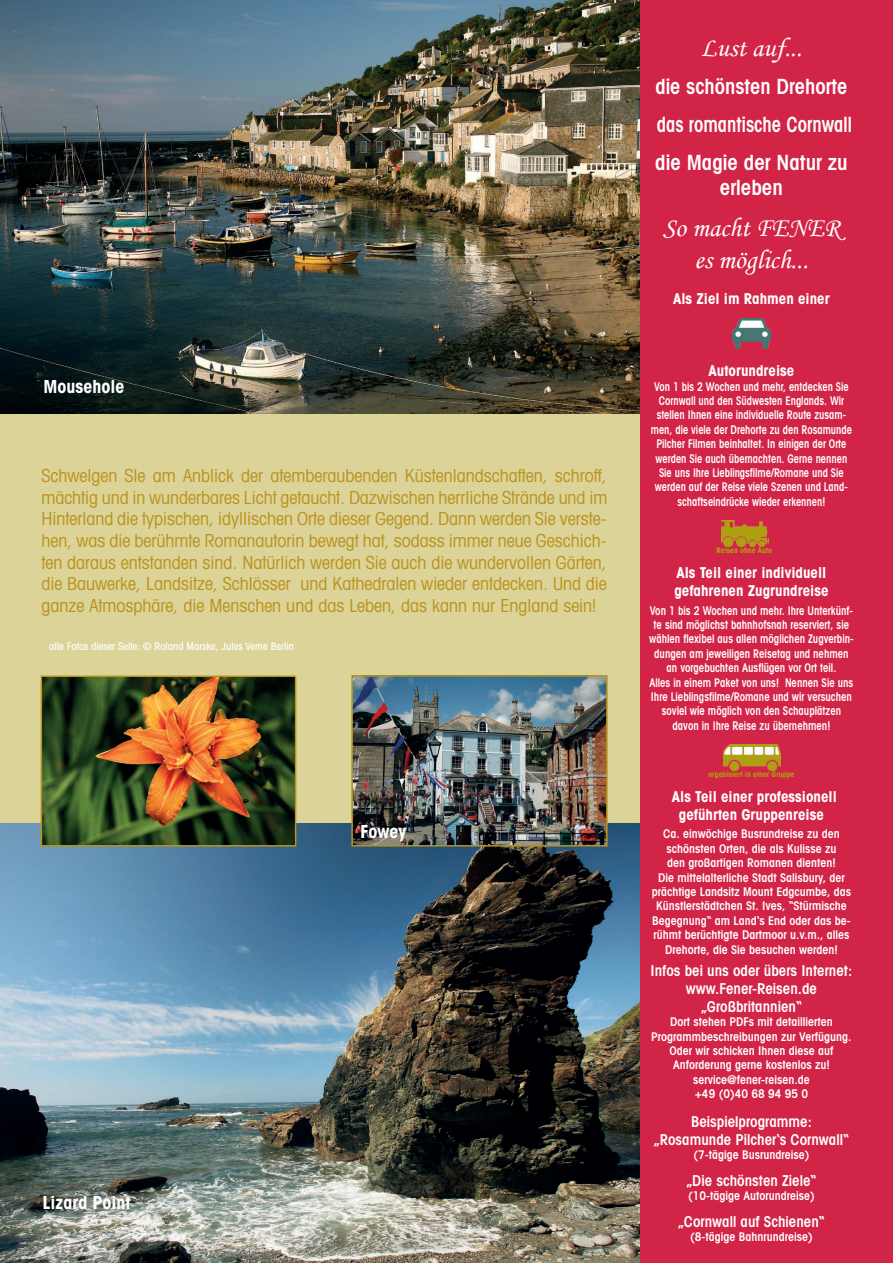
<style>
.page{position:relative;width:893px;height:1263px;background:#dcd399}
.page>*{position:absolute;margin:0;border:0;box-sizing:border-box;transform-origin:0 0}
.t1{font:27px "Monotype Corsiva";color:#fff}
.t2{font:600 condensed 21px/25.2px "Avant Garde";color:#fff;text-align:center}
.t3{font:600 condensed 21px "Avant Garde";color:#fff;scale:.89 1}
.t4{font:condensed 18px/21.6px "Avant Garde";color:#b9921b;text-align:justify}
.t5{font:700 condensed 18px "Avant Garde";color:#fff}
.t6{font:600 condensed 15px "Avant Garde";color:#fff}
.t7{font:700 condensed 15px/18px "Avant Garde";color:#fff;text-align:center}
.t8{font:600 condensed 12px/14.4px "Avant Garde";color:#fff;text-align:center}
.t9{font:600 condensed 12px/14.4px "Avant Garde";color:#fff;text-align:center;scale:.88 1}
.t10{font:600 condensed 12px/14.4px "Avant Garde";color:#fff;text-align:center;scale:.9 1}
.t11{font:500 condensed 10.5px "Avant Garde";color:#fff}
.t12{font:700 condensed 7.8px "Avant Garde";color:#ad9e0f}
</style>
<div class="page">
<img style="left:0;top:0;width:641px;height:414px">
<img style="left:0;top:823px;width:641px;height:440px">
<div style="left:641px;top:0;width:252px;height:1263px;background:#d22447"></div>
<img style="left:44px;top:678px;width:249px;height:165px">
<div style="left:41px;top:675px;width:255px;height:171px;border:2px solid #b9921b"></div>
<img style="left:354px;top:678px;width:251px;height:165px">
<div style="left:351px;top:675px;width:257px;height:171px;border:2px solid #b9921b"></div>
<img style="left:732px;top:318px;width:38px;height:31px">
<img style="left:721px;top:520px;width:47px;height:26px">
<img style="left:724px;top:744px;width:57px;height:26px">
<p class="t5" style="left:44px;top:375px;width:82px">Mousehole</p>
<p class="t4" style="left:41px;top:464px;width:567px">Schwelgen SIe am Anblick der atemberaubenden Küstenlandschaften, schroff, mächtig und in wunderbares Licht getaucht. Dazwischen herrliche Strände und im Hinterland die typischen, idyllischen Orte dieser Gegend. Dann werden Sie verste&shy;hen, was die berühmte Romanautorin bewegt hat, sodass immer neue Geschich&shy;ten daraus entstanden sind. Natürlich werden Sie auch die wundervollen Gärten, die Bauwerke, Landsitze, Schlösser und Kathedralen wieder entdecken. Und die ganze Atmosphäre, die Menschen und das Leben, das kann nur England sein!</p>
<p class="t11" style="left:49px;top:640px;width:246px">alle Fotos dieser Seite: © Roland Marske, Jules Verne Berlin</p>
<p class="t5" style="left:360px;top:820px;width:47px">Fowey</p>
<p class="t5" style="left:43px;top:1190px;width:90px">Lizard Point</p>
<p class="t1" style="left:701px;top:31px;width:103px">Lust auf...</p>
<p class="t2" style="left:655px;top:73px;width:194px">die schönsten Drehorte</p>
<p class="t3" style="left:657px;top:111px;width:221px">das romantische Cornwall</p>
<p class="t2" style="left:655px;top:149px;width:194px">die Magie der Natur zu erleben</p>
<p class="t1" style="left:663px;top:211px;width:179px">So macht FENER</p>
<p class="t1" style="left:694px;top:244px;width:115px">es möglich...</p>
<p class="t7" style="left:673px;top:289px;width:158px">Als Ziel im Rahmen einer</p>
<p class="t7" style="left:708px;top:361px;width:87px">Autorundreise</p>
<p class="t9" style="left:651px;top:379px;width:230px">Von 1 bis 2 Wochen und mehr, entdecken Sie Cornwall und den Südwesten Englands. Wir stellen Ihnen eine individuelle Route zusam&shy;men, die viele der Drehorte zu den Rosamunde Pilcher Filmen beinhaltet. In einigen der Orte werden Sie auch übernachten. Gerne nennen Sie uns Ihre Lieblingsfilme/Romane und Sie werden auf der Reise viele Szenen und Land&shy;schaftseindrücke wieder erkennen!</p>
<p class="t12" style="left:716px;top:545px;width:57px">Reisen ohne Auto</p>
<p class="t7" style="left:676px;top:563px;width:152px">Als Teil einer individuell</p>
<p class="t7" style="left:674px;top:581px;width:156px">gefahrenen Zugrundreise</p>
<p class="t10" style="left:649px;top:603px;width:229px">Von 1 bis 2 Wochen und mehr. Ihre Unterkünf&shy;te sind möglichst bahnhofsnah reserviert, sie wählen flexibel aus allen möglichen Zugverbin&shy;dungen am jeweiligen Reisetag und nehmen an vorgebuchten Ausflügen vor Ort teil.</p>
<p class="t10" style="left:649px;top:675px;width:228px">Alles in einem Paket von uns! Nennen Sie uns Ihre Lieblingsfilme/Romane und wir versuchen soviel wie möglich von den Schauplätzen davon in Ihre Reise zu übernehmen!</p>
<p class="t12" style="left:708px;top:769px;width:87px">organisiert in einer Gruppe</p>
<p class="t7" style="left:672px;top:787px;width:167px">Als Teil einer professionell geführten Gruppenreise</p>
<p class="t8" style="left:652px;top:827px;width:201px">Ca. einwöchige Busrundreise zu den schönsten Orten, die als Kulisse zu<br>den großartigen Romanen dienten!<br>Die mittelalterliche Stadt Salisbury, der prächtige Landsitz Mount Edgcumbe, das Künstlerstädtchen St. Ives, “Stürmische Begegnung“ am Land‘s End oder das be&shy;rühmt berüchtigte Dartmoor u.v.m., alles Drehorte, die Sie besuchen werden!</p>
<p class="t6" style="left:651px;top:961px;width:203px">Infos bei uns oder übers Internet:</p>
<p class="t6" style="left:686px;top:979px;width:133px">www.Fener-Reisen.de</p>
<p class="t6" style="left:701px;top:997px;width:102px">„Großbritannien“</p>
<p class="t8" style="left:651px;top:1014px;width:202px">Dort stehen PDFs mit detaillierten<br>Programmbeschreibungen zur Verfügung.<br>Oder wir schicken Ihnen diese auf</p>
<p class="t8" style="left:673px;top:1058px;width:158px">Anforderung gerne kostenlos zu!</p>
<p class="t8" style="left:693px;top:1072px;width:118px">service@fener-reisen.de</p>
<p class="t8" style="left:695px;top:1086px;width:115px">+49 (0)40 68 94 95 0</p>
<p class="t6" style="left:691px;top:1112px;width:122px">Beispielprogramme:</p>
<p class="t6" style="left:654px;top:1130px;width:196px">„Rosamunde Pilcher‘s Cornwall“</p>
<p class="t8" style="left:693px;top:1148px;width:118px">(7-tägige Busrundreise)</p>
<p class="t6" style="left:686px;top:1171px;width:131px">„Die schönsten Ziele“</p>
<p class="t8" style="left:688px;top:1189px;width:128px">(10-tägige Autorundreise)</p>
<p class="t6" style="left:678px;top:1212px;width:148px">„Cornwall auf Schienen“</p>
<p class="t8" style="left:690px;top:1229px;width:124px">(8-tägige Bahnrundreise)</p>
</div>
